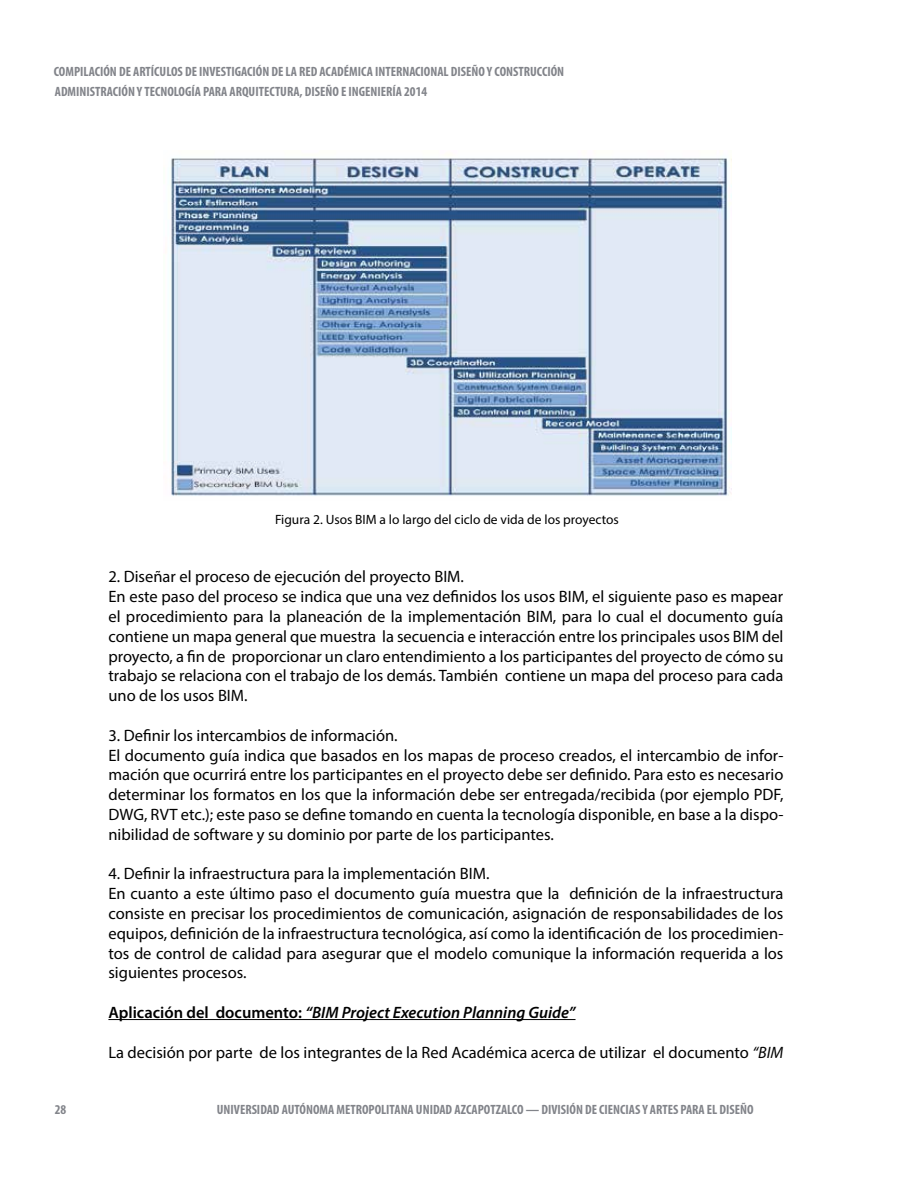
<style>
.page{position:relative;width:918px;height:1188px;background:#fff}
.page>*{position:absolute;margin:0;border:0;box-sizing:border-box;transform-origin:0 0}
.t1{font:16.5px/19.8px "Myriad Pro";color:#000}
.t2{font:italic 600 16.5px "Myriad Pro";color:#000}
.t3{font:700 condensed 13.5px/20.2px "Myriad Pro";color:#82848a}
.t4{font:13.5px "Myriad Pro";color:#000}
.s1{font-style:normal}
.s2{font-style:italic}
</style>
<div class="page">
<img style="left:171px;top:158px;width:560px;height:338px">
<hr style="left:108px;top:1019px;width:468px;height:1px;background:#000">
<p class="t3" style="left:54px;top:61px;width:512px">COMPILACIÓN DE ARTÍCULOS DE INVESTIGACIÓN DE LA RED ACADÉMICA INTERNACIONAL DISEÑO Y CONSTRUCCIÓN<br>ADMINISTRACIÓN Y TECNOLOGÍA PARA ARQUITECTURA, DISEÑO E INGENIERÍA 2014</p>
<p class="t4" style="left:275px;top:511px;width:345px">Figura 2. Usos BIM a lo largo del ciclo de vida de los proyectos</p>
<p class="t1" style="left:108px;top:567px;width:677px">2. Diseñar el proceso de ejecución del proyecto BIM.<br>En este paso del proceso se indica que una vez definidos los usos BIM, el siguiente paso es mapear el procedimiento para la planeación de la implementación BIM, para lo cual el documento guía contiene un mapa general que muestra la secuencia e interacción entre los principales usos BIM del proyecto, a fin de proporcionar un claro entendimiento a los participantes del proyecto de cómo su trabajo se relaciona con el trabajo de los demás. También contiene un mapa del proceso para cada uno de los usos BIM.</p>
<p class="t1" style="left:108px;top:725px;width:677px">3. Definir los intercambios de información.<br>El documento guía indica que basados en los mapas de proceso creados, el intercambio de infor&shy;mación que ocurrirá entre los participantes en el proyecto debe ser definido. Para esto es necesario determinar los formatos en los que la información debe ser entregada/recibida (por ejemplo PDF, DWG, RVT etc.); este paso se define tomando en cuenta la tecnología disponible, en base a la dispo&shy;nibilidad de software y su dominio por parte de los participantes.</p>
<p class="t1" style="left:108px;top:864px;width:677px">4. Definir la infraestructura para la implementación BIM.<br>En cuanto a este último paso el documento guía muestra que la definición de la infraestructura consiste en precisar los procedimientos de comunicación, asignación de responsabilidades de los equipos, definición de la infraestructura tecnológica, así como la identificación de los procedimien&shy;tos de control de calidad para asegurar que el modelo comunique la información requerida a los siguientes procesos.</p>
<p class="t2" style="left:108px;top:1002px;width:469px"><span class="s1">Aplicación del documento:</span> “BIM Project Execution Planning Guide”</p>
<p class="t1" style="left:108px;top:1042px;width:676px">La decisión por parte de los integrantes de la Red Académica acerca de utilizar el documento <span class="s2">“BIM</span></p>
<p class="t3" style="left:55px;top:1099px;width:13px">28</p>
<p class="t3" style="left:217px;top:1099px;width:538px">UNIVERSIDAD AUTÓNOMA METROPOLITANA UNIDAD AZCAPOTZALCO — DIVISIÓN DE CIENCIAS Y ARTES PARA EL DISEÑO</p>
</div>
